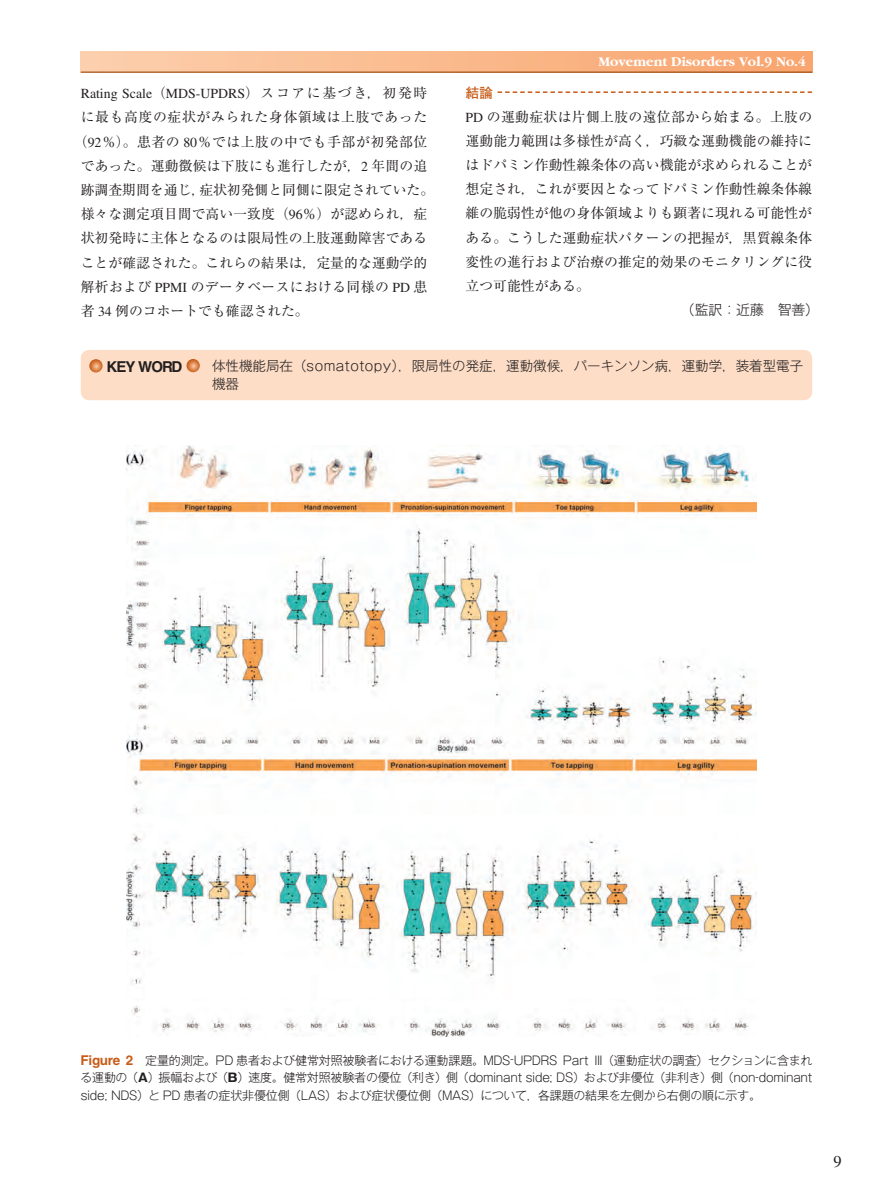
<style>
.page{position:relative;width:893px;height:1191px;background:#fff}
.page>*{position:absolute;margin:0;border:0;box-sizing:border-box;transform-origin:0 0}
.t1{font:16.5px "Times";color:#231f20}
.t2{font:700 15px "Helvetica";letter-spacing:-.075em;color:#231f20}
.t3{font:13.8px/24.2px "Ryumin Pro Regular 90 msp RKSJ H";letter-spacing:.005em;color:#231f20;text-align:justify}
.t4{font:13.8px "Times";color:#231f20}
.t5{font:13.8px "Ryumin Pro Regular 90 msp RKSJ H";letter-spacing:.04em;color:#231f20}
.t6{font:700 13.8px "Garamond";color:#fff}
.t7{font:13.8px "Ryumin Pro Regular 90 msp RKSJ H";letter-spacing:.025em;color:#231f20}
.t8{font:13.8px "Ryumin Pro Regular 90 msp RKSJ H";letter-spacing:.045em;color:#231f20}
.t9{font:13.8px "Gothic MB101 Pro Light 90 msp RKSJ H";color:#231f20}
.t10{font:13.8px "Futo Go B101 Pro Bold 90 msp RKSJ H";color:#c85c18}
.t11{font:13.5px/18px "Gothic MB101 Pro Light 90 msp RKSJ H";color:#231f20}
.t12{font:12px/17.5px "Gothic MB101 Pro Light 90 msp RKSJ H";letter-spacing:-.02em;color:#231f20;text-align:justify}
.s1{font-family:"Ryumin Pro Regular 90 msp RKSJ H"}
.s2{font-family:"Times"}
.s3{font-family:"Helvetica";font-weight:700;font-size:13.5px;color:#c85c18}
.s4{font-family:"Gothic MB101 Pro Bold 90 msp RKSJ H"}
</style>
<div class="page">
<div style="left:81px;top:51px;width:731px;height:21px;background:linear-gradient(to right,#fccfad,#f8a46d)"></div>
<hr style="left:81px;top:72px;width:731px;height:1px;background:#8d3d00">
<div style="left:81px;top:350px;width:731px;height:50px;background:#fdddc6;border-radius:9px"></div>
<svg style="left:89px;top:359px;width:14px;height:13px"></svg>
<svg style="left:187px;top:359px;width:13px;height:13px"></svg>
<svg style="left:497px;top:91px;width:315px;height:2px"></svg>
<img style="left:127px;top:445px;width:630px;height:591px">
<p class="t4" style="left:81px;top:86px;width:348px">Rating Scale<span class="s1">（</span>MDS-UPDRS<span class="s1">）スコアに基づき，初発時</span></p>
<p class="t8" style="left:81px;top:106px;width:348px">に最も高度の症状がみられた身体領域は上肢であった</p>
<p class="t5" style="left:74px;top:131px;width:355px">（<span class="s2">92</span>％）。患者の <span class="s2">80</span>％では上肢の中でも手部が初発部位</p>
<p class="t3" style="left:81px;top:153px;width:348px">であった。運動徴候は下肢にも進行したが，<span class="s2">2</span> 年間の追</p>
<p class="t3" style="left:81px;top:177px;width:355px">跡調査期間を通じ，症状初発側と同側に限定されていた。</p>
<p class="t3" style="left:81px;top:201px;width:348px">様々な測定項目間で高い一致度（<span class="s2">96</span>％）が認められ，症</p>
<p class="t3" style="left:81px;top:225px;width:348px">状初発時に主体となるのは限局性の上肢運動障害である</p>
<p class="t3" style="left:81px;top:249px;width:348px">ことが確認された。これらの結果は，定量的な運動学的</p>
<p class="t7" style="left:81px;top:276px;width:348px">解析および <span class="s2">PPMI</span> のデータベースにおける同様の <span class="s2">PD</span> 患</p>
<p class="t3" style="left:81px;top:298px;width:230px">者 <span class="s2">34</span> 例のコホートでも確認された。</p>
<p class="t6" style="left:598px;top:54px;width:209px">Movement Disorders Vol.9 No.4</p>
<p class="t10" style="left:465px;top:82px;width:29px">結論</p>
<p class="t3" style="left:466px;top:103px;width:348px"><span class="s2">PD</span> の運動症状は片側上肢の遠位部から始まる。上肢の運動能力範囲は多様性が高く，巧緻な運動機能の維持にはドパミン作動性線条体の高い機能が求められることが想定され，これが要因となってドパミン作動性線条体線維の脆弱性が他の身体領域よりも顕著に現れる可能性がある。こうした運動症状パターンの把握が，黒質線条体変性の進行および治療の推定的効果のモニタリングに役立つ可能性がある。</p>
<p class="t9" style="left:681px;top:298px;width:140px">（監訳：近藤　智善）</p>
<p class="t2" style="left:107px;top:358px;width:77px">KEY WORD</p>
<p class="t11" style="left:212px;top:355px;width:593px">体性機能局在（somatotopy），限局性の発症，運動徴候，パーキンソン病，運動学，装着型電子機器</p>
<p class="t12" style="left:81px;top:1050px;width:733px"><span class="s3">Figure 2</span>　定量的測定。PD 患者および健常対照被験者における運動課題。MDS-UPDRS Part III（運動症状の調査）セクションに含まれる運動の（<span class="s4">A</span>）振幅および（<span class="s4">B</span>）速度。健常対照被験者の優位（利き）側（dominant side; DS）および非優位（非利き）側（non-dominant side; NDS）と PD 患者の症状非優位側（LAS）および症状優位側（MAS）について，各課題の結果を左側から右側の順に示す。</p>
<p class="t1" style="left:833px;top:1152px;width:10px">9</p>
</div>
